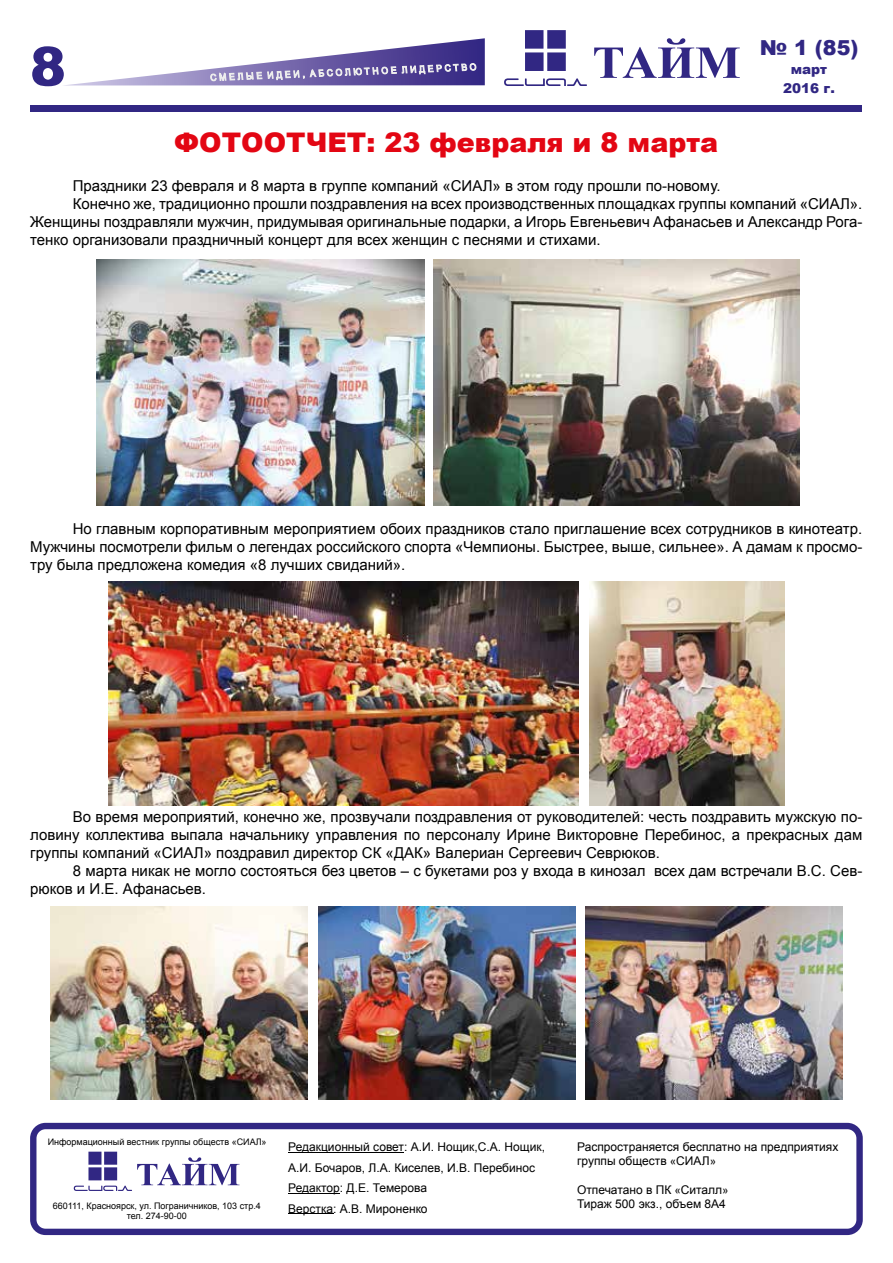
<style>
.page{position:relative;width:893px;height:1263px;background:#fff}
.page>*{position:absolute;margin:0;border:0;box-sizing:border-box;transform-origin:0 0}
.t1{font:900 27px "Arial";color:#e30613}
.t2{font:900 20.7px "Arial";color:#312783}
.t3{font:15px/18px "Arial";color:#000;text-align:justify}
.t4{font:900 13.5px/19px "Arial";color:#312783;text-align:center}
.t5{font:12px/20.4px "Arial";color:#000}
.t6{font:9px/10.1px "Arial";color:#000;text-align:center}
.s1{font-family:"Calibri"}
</style>
<div class="page">
<div style="left:30px;top:105px;width:832px;height:6px;background:#312783"></div>
<svg style="left:504px;top:30px;width:83px;height:56px"></svg>
<svg style="left:594px;top:38px;width:146px;height:40px"></svg>
<svg style="left:32px;top:38px;width:453px;height:48px"></svg>
<div style="left:30px;top:1123px;width:833px;height:112px;border:6px solid #312783;border-radius:12px"></div>
<svg style="left:74px;top:1152px;width:165px;height:39px"></svg>
<hr style="left:288px;top:1152px;width:116px;height:1px;background:#000">
<hr style="left:288px;top:1193px;width:52px;height:1px;background:#000">
<hr style="left:288px;top:1213px;width:46px;height:1px;background:#000">
<img style="left:97px;top:259px;width:328px;height:247px">
<img style="left:434px;top:259px;width:366px;height:247px">
<img style="left:109px;top:581px;width:469px;height:224px">
<img style="left:589px;top:581px;width:195px;height:224px">
<img style="left:586px;top:907px;width:256px;height:192px">
<img style="left:319px;top:907px;width:256px;height:192px">
<img style="left:51px;top:907px;width:256px;height:192px">
<h2 class="t2" style="left:760px;top:32px;width:100px">№ 1 (85)</h2>
<p class="t4" style="left:783px;top:59px;width:53px">март<br>2016 г.</p>
<h1 class="t1" style="left:174px;top:123px;width:545px">ФОТООТЧЕТ: 23 февраля и 8 марта</h1>
<p class="t3" style="left:73px;top:177px;width:649px">Праздники 23 февраля и 8 марта в группе компаний «СИАЛ» в этом году прошли по-новому.</p>
<p class="t3" style="left:73px;top:195px;width:791px">Конечно же, традиционно прошли поздравления на всех производственных площадках группы компаний «СИАЛ».</p>
<p class="t3" style="left:30px;top:213px;width:834px">Женщины поздравляли мужчин, придумывая оригинальные подарки, а Игорь Евгеньевич Афанасьев и Александр Рога-</p>
<p class="t3" style="left:30px;top:231px;width:572px">тенко организовали праздничный концерт для всех женщин с песнями и стихами.</p>
<p class="t3" style="left:30px;top:519px;width:834px;text-indent:43px">Но главным корпоративным мероприятием обоих праздников стало приглашение всех сотрудников в кинотеатр.<br>Мужчины посмотрели фильм о легендах российского спорта «Чемпионы. Быстрее, выше, сильнее». А дамам к просмо&shy;тру была предложена комедия «8 лучших свиданий».</p>
<p class="t3" style="left:30px;top:807px;width:834px;text-indent:43px">Во время мероприятий, конечно же, прозвучали поздравления от руководителей: честь поздравить мужскую по&shy;ловину коллектива выпала начальнику управления по персоналу Ирине Викторовне Перебинос, а прекрасных дам группы компаний «СИАЛ» поздравил директор СК «ДАК» Валериан Сергеевич Севрюков.</p>
<p class="t3" style="left:30px;top:861px;width:834px;text-indent:43px">8 марта никак не могло состояться без цветов – с букетами роз у входа в кинозал всех дам встречали В.С. Сев&shy;рюков и И.Е. Афанасьев.</p>
<p class="t6" style="left:48px;top:1137px;width:220px">Информационный вестник группы обществ «СИАЛ»</p>
<p class="t6" style="left:53px;top:1201px;width:210px">660111, Красноярск, ул. Пограничников, 103 стр.4 тел. 274-90-00</p>
<p class="t5" style="left:288px;top:1137px;width:258px">Редакционный совет: А.И. Нощик,С.А. Нощик, А.И. Бочаров, Л.А. Киселев, И.В. Перебинос Редактор: Д.Е. Темерова<br>Верстка: А.В. Мироненко</p>
<p class="t5" style="left:577px;top:1140px;width:263px;line-height:14px">Распространяется бесплатно на предприятиях группы обществ <span class="s1">«</span>СИАЛ<span class="s1">»</span></p>
<p class="t5" style="left:577px;top:1183px;width:153px;line-height:14.1px">Отпечатано в ПК <span class="s1">«</span>Ситалл<span class="s1">»<br></span>Тираж 500 экз., объем 8А4</p>
</div>
